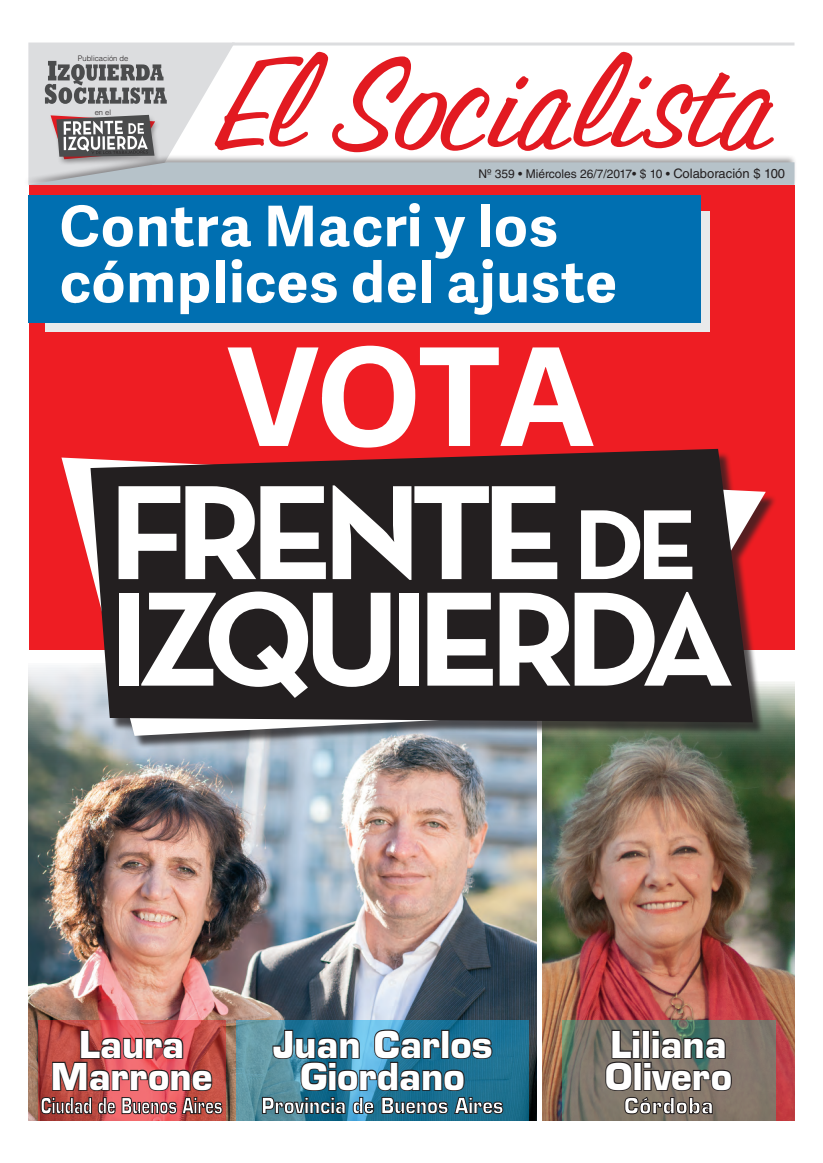
<style>
.page{position:relative;width:823px;height:1163px;background:#fff}
.page>*{position:absolute;margin:0;border:0;box-sizing:border-box;transform-origin:0 0}
.t1{font:700 136px "Adelle Sans";color:#fff}
.t2{font:700 56px/56px "Adelle Sans";letter-spacing:.02em;color:#fff}
.es_titulo_secundario{font:700 36px/32px "Eurostile";color:#fff;text-align:center}
.t3{font:12px "Helvetica LT Std";color:#231f20}
.t4{font:300 7.6px "Helvetica LT Std";color:#231f20}
.s1{font-size:13px}
</style>
<div class="page">
<svg style="left:28px;top:42px;width:766px;height:143px"></svg>
<div style="left:28px;top:185px;width:766px;height:464px;background:#ee1d23"></div>
<div style="left:45px;top:211px;width:664px;height:120px;background:#e9eaeb"></div>
<img style="left:542px;top:682px;width:252px;height:438px">
<svg style="left:561px;top:1019px;width:213px;height:101px;background:#7b7468"></svg>
<svg style="left:604px;top:1028px;width:128px;height:86px;background:#67635b"></svg>
<img style="left:28px;top:667px;width:508px;height:453px">
<svg style="left:38px;top:1019px;width:187px;height:101px;background:#c7524f"></svg>
<svg style="left:236px;top:1019px;width:292px;height:101px;background:#3a829c"></svg>
<svg style="left:40px;top:1028px;width:183px;height:86px;background:#a74e4d"></svg>
<svg style="left:261px;top:1028px;width:242px;height:86px;background:#387188"></svg>
<div style="left:28px;top:195px;width:672px;height:127px;background:#006fb1"></div>
<div style="left:63px;top:451px;width:713px;height:297px;background:#231f20;opacity:.75"></div>
<svg style="left:60px;top:455px;width:706px;height:282px"></svg>
<svg style="left:90px;top:449px;width:662px;height:273px;background:#472c2e"></svg>
<svg style="left:118px;top:486px;width:207px;height:93px;background:#a6a4a5"></svg>
<svg style="left:332px;top:485px;width:225px;height:95px;background:#918f90"></svg>
<svg style="left:580px;top:510px;width:112px;height:69px;background:#a6a4a4"></svg>
<div style="left:119px;top:592px;width:20px;height:93px;background:#fff"></div>
<svg style="left:141px;top:591px;width:249px;height:106px"></svg>
<div style="left:398px;top:592px;width:20px;height:93px;background:#fff"></div>
<svg style="left:427px;top:592px;width:65px;height:93px"></svg>
<svg style="left:499px;top:592px;width:232px;height:93px"></svg>
<p class="t4" style="left:78px;top:54px;width:52px">Publicación de</p>
<p class="t4" style="left:95px;top:107px;width:18px">en el</p>
<p class="t3" style="left:478px;top:167px;width:308px">Nº 359 • Miércoles 26/7/2017• $ 10 • <span class="s1">Colaboración $ 100</span></p>
<p class="t2" style="left:60px;top:199px;width:558px">Contra Macri y los cómplices del ajuste</p>
<p class="t1" style="left:228px;top:318px;width:368px">VOTA</p>
<p class="es_titulo_secundario" style="left:51px;top:1028px;width:163px">Laura<br>Marrone</p>
<p class="es_titulo_secundario" style="left:272px;top:1028px;width:221px">Juan Carlos<br>Giordano</p>
<p class="es_titulo_secundario" style="left:604px;top:1028px;width:128px;text-align:left">Liliana<br>Olivero</p>
</div>
